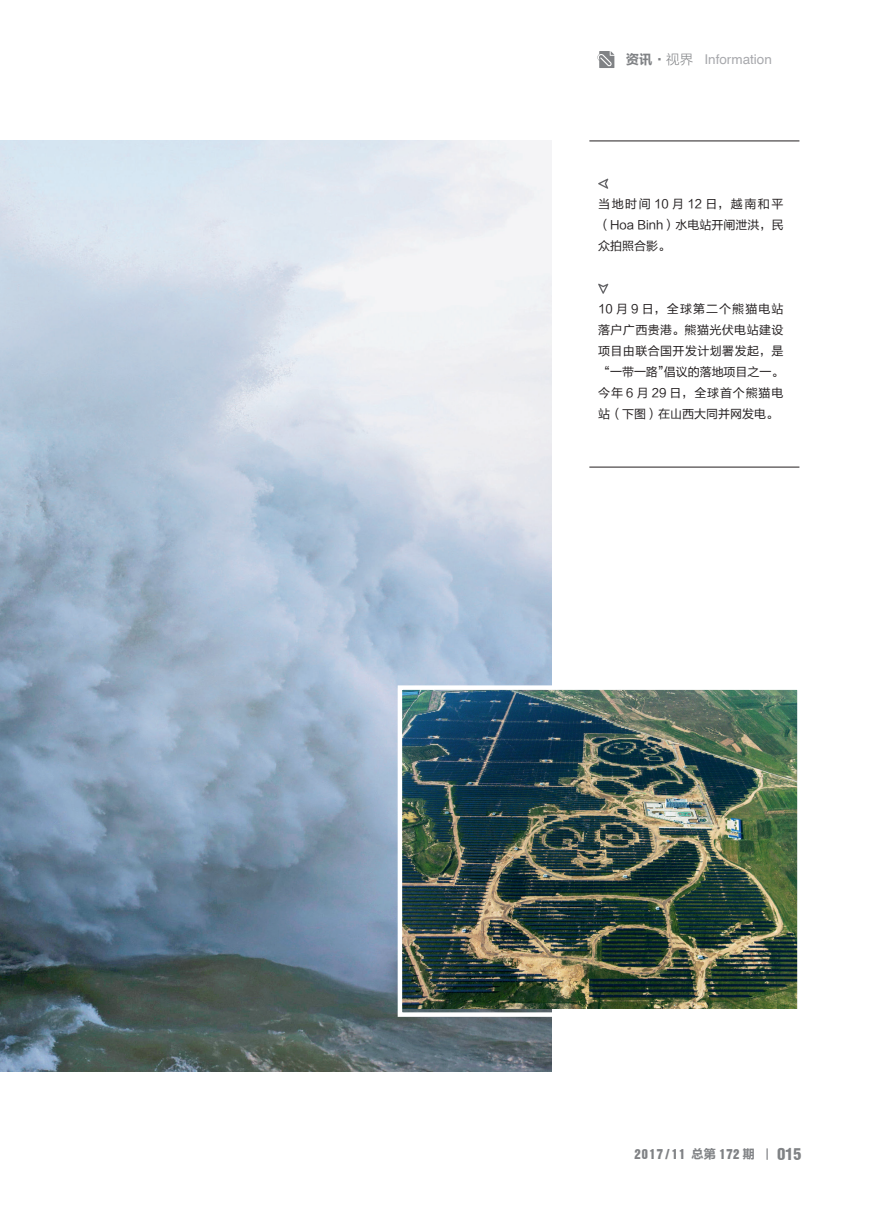
<style>
.page{position:relative;width:893px;height:1212px;background:#fff}
.page>*{position:absolute;margin:0;border:0;box-sizing:border-box;transform-origin:0 0}
.t1{font:18px "Helvetica Condensed Black Se";color:#808285}
.t2{font:13.5px "Helvetica";color:#a8a9ad}
.t3{font:13.5px "Helvetica Roman Semi B";letter-spacing:.1em;color:#808285}
.t4{font:12px/21px "FZLTHK GBK1 0";color:#231f20;text-align:justify}
.s1{font-family:"FZLTCHK GBK1 0";color:#808285}
.s2{font-family:"FZLTKHK GBK1 0";color:#808285}
.s3{font-family:"Microsoft Ya Hei";font-weight:700;font-size:12px}
</style>
<div class="page">
<svg style="left:766px;top:1148px;width:2px;height:12px"></svg>
<svg style="left:598px;top:179px;width:10px;height:10px"></svg>
<svg style="left:598px;top:284px;width:10px;height:10px"></svg>
<hr style="left:589px;top:467px;width:210px;height:1px;background:#231f20">
<hr style="left:589px;top:141px;width:210px;height:1px;background:#231f20">
<svg style="left:597px;top:51px;width:17px;height:17px"></svg>
<img style="left:0;top:141px;width:551px;height:930px">
<img style="left:403px;top:690px;width:394px;height:318px">
<div style="left:398px;top:685px;width:404px;height:332px;border:4px solid #fff"></div>
<p class="t2" style="left:626px;top:51px;width:148px"><span class="s1">资讯·</span><span class="s2">视界</span> Information</p>
<p class="t4" style="left:598px;top:194px;width:187px">当地时间 10 月 12 日，越南和平（Hoa Binh）水电站开闸泄洪，民众拍照合影。</p>
<p class="t4" style="left:598px;top:299px;width:187px">10 月 9 日，全球第二个熊猫电站落户广西贵港。熊猫光伏电站建设项目由联合国开发计划署发起，是“一带一路”倡议的落地项目之一。今年 6 月 29 日，全球首个熊猫电站（下图）在山西大同并网发电。</p>
<p class="t3" style="left:634px;top:1148px;width:122px">2017/11 <span class="s3">总第</span> 172 <span class="s3">期</span></p>
<p class="t1" style="left:778px;top:1147px;width:25px">015</p>
</div>
